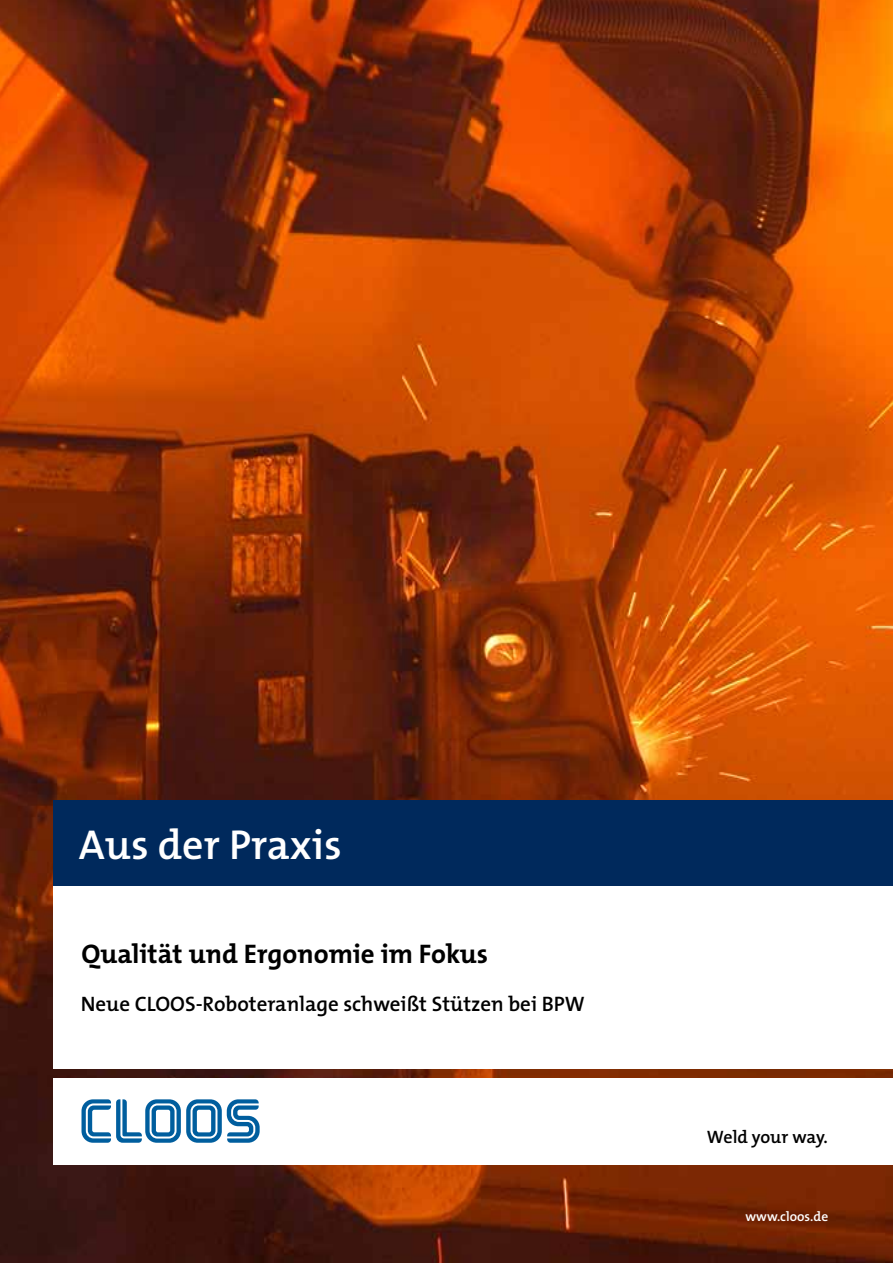
<style>
.page{position:relative;width:893px;height:1263px;background:#fff}
.page>*{position:absolute;margin:0;border:0;box-sizing:border-box;transform-origin:0 0}
.t1{font:600 42px "The Mix B6";color:#fff}
.t2{font:700 27px "The Mix B7";color:#000}
.t3{font:600 21px "The Mix B6";color:#000}
.t4{font:600 18px "The Mix B6";letter-spacing:-.005em;color:#000}
.t5{font:600 13.5px "The Mix B6";color:#fff}
</style>
<div class="page">
<img style="left:0;top:0;width:893px;height:1263px">
<div style="left:54px;top:800px;width:839px;height:87px;background:#00295c"></div>
<div style="left:54px;top:887px;width:839px;height:182px;background:#fff"></div>
<div style="left:54px;top:1078px;width:839px;height:86px;background:#fff"></div>
<svg style="left:82px;top:1099px;width:178px;height:44px"></svg>
<h1 class="t1" style="left:79px;top:822px;width:264px">Aus der Praxis</h1>
<p class="t2" style="left:82px;top:939px;width:408px">Qualität und Ergonomie im Fokus</p>
<p class="t3" style="left:81px;top:992px;width:506px">Neue CLOOS-Roboteranlage schweißt Stützen bei BPW</p>
<p class="t4" style="left:707px;top:1127px;width:122px">Weld your way.</p>
<p class="t5" style="left:745px;top:1210px;width:84px">www.cloos.de</p>
</div>
